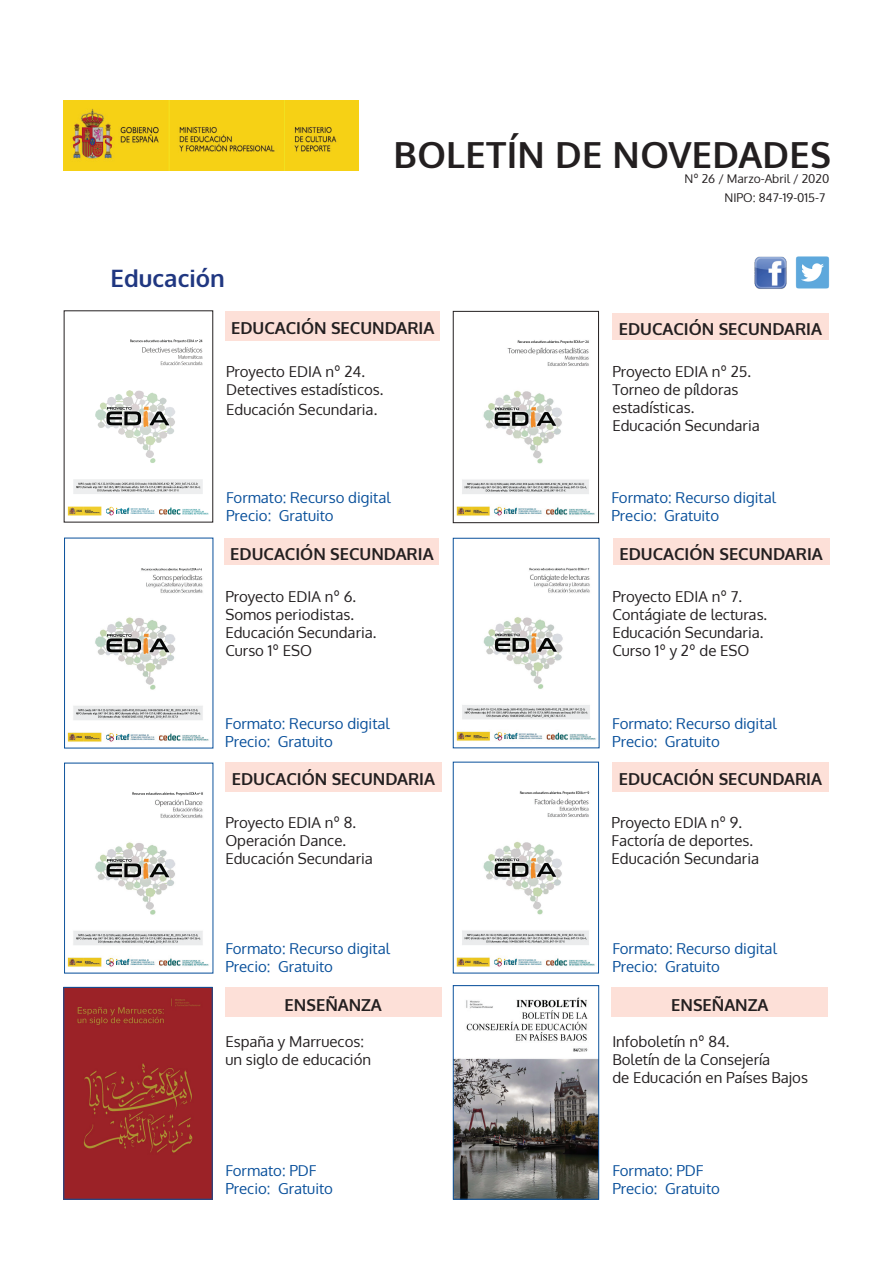
<style>
.page{position:relative;width:893px;height:1263px;background:#fff}
.page>*{position:absolute;margin:0;border:0;box-sizing:border-box;transform-origin:0 0}
.t1{font:700 36px "Oxygen";letter-spacing:.01em;color:#231f20}
.t2{font:700 24px "Oxygen";color:#203781}
.t3{font:700 16.5px "Oxygen";color:#231f20}
.t4{font:15px/18px "Oxygen";color:#231f20}
.t5{font:15px/18px "Oxygen";color:#09509b}
.t6{font:12px/19.2px "Oxygen";color:#231f20}
</style>
<div class="page">
<img style="left:795px;top:256px;width:34px;height:33px">
<img style="left:754px;top:256px;width:33px;height:33px">
<div style="left:612px;top:314px;width:216px;height:26px;background:#fde0d8"></div>
<img style="left:64px;top:101px;width:295px;height:69px">
<img style="left:67px;top:339px;width:142px;height:177px">
<div style="left:225px;top:311px;width:215px;height:29px;background:#fde0d8"></div>
<img style="left:456px;top:340px;width:139px;height:176px">
<div style="left:453px;top:311px;width:146px;height:212px;border:1px solid #231f20"></div>
<img style="left:67px;top:568px;width:142px;height:174px">
<div style="left:225px;top:538px;width:214px;height:27px;background:#fde0d8"></div>
<img style="left:456px;top:567px;width:140px;height:174px">
<div style="left:613px;top:538px;width:216px;height:27px;background:#fde0d8"></div>
<img style="left:67px;top:792px;width:142px;height:175px">
<div style="left:225px;top:762px;width:216px;height:30px;background:#fde0d8"></div>
<div style="left:612px;top:762px;width:216px;height:30px;background:#fde0d8"></div>
<img style="left:456px;top:791px;width:139px;height:176px">
<div style="left:453px;top:762px;width:146px;height:211px;border:1px solid #09509b"></div>
<img style="left:66px;top:989px;width:144px;height:208px">
<div style="left:225px;top:987px;width:216px;height:30px;background:#fde0d8"></div>
<div style="left:612px;top:987px;width:216px;height:30px;background:#fde0d8"></div>
<img style="left:455px;top:997px;width:142px;height:200px">
<div style="left:453px;top:985px;width:146px;height:214px;border:1px solid #09509b"></div>
<h1 class="t1" style="left:394px;top:132px;width:439px">BOLETÍN DE NOVEDADES</h1>
<h2 class="t2" style="left:111px;top:263px;width:116px">EDUCACIÓN</h2>
<p class="t3" style="left:231px;top:318px;width:205px">EDUCACIÓN SECUNDARIA</p>
<p class="t4" style="left:226px;top:362px;width:159px">Proyecto EDIA nº 24.<br>Detectives estadísticos.</p>
<p class="t4" style="left:226px;top:400px;width:153px">Educación Secundaria.</p>
<p class="t6" style="left:724px;top:169px;width:106px;text-indent:-40px">Nº 26 / Marzo-Abril / 2020<br>NIPO: 847-19-015-7</p>
<p class="t3" style="left:619px;top:319px;width:205px">EDUCACIÓN SECUNDARIA</p>
<p class="t4" style="left:612px;top:362px;width:149px">Proyecto EDIA nº 25.<br>Torneo de píldoras estadísticas.<br>Educación Secundaria</p>
<p class="t5" style="left:226px;top:488px;width:166px">Formato: Recurso digital<br>Precio: Gratuito</p>
<p class="t5" style="left:611px;top:488px;width:166px">Formato: Recurso digital<br>Precio: Gratuito</p>
<p class="t3" style="left:230px;top:543px;width:205px">EDUCACIÓN SECUNDARIA</p>
<p class="t4" style="left:225px;top:588px;width:153px">Proyecto EDIA nº 6.<br>Somos periodistas.<br>Educación Secundaria.<br>Curso 1º ESO</p>
<p class="t3" style="left:619px;top:543px;width:205px">EDUCACIÓN SECUNDARIA</p>
<p class="t4" style="left:612px;top:588px;width:156px">Proyecto EDIA nº 7.<br>Contágiate de lecturas.<br>Educación Secundaria.<br>Curso 1º y 2º de ESO</p>
<p class="t5" style="left:225px;top:714px;width:166px">Formato: Recurso digital<br>Precio: Gratuito</p>
<p class="t5" style="left:612px;top:714px;width:166px">Formato: Recurso digital<br>Precio: Gratuito</p>
<p class="t3" style="left:232px;top:769px;width:205px">EDUCACIÓN SECUNDARIA</p>
<p class="t4" style="left:225px;top:813px;width:149px">Proyecto EDIA nº 8.<br>Operación Dance.<br>Educación Secundaria</p>
<p class="t3" style="left:619px;top:769px;width:205px">EDUCACIÓN SECUNDARIA</p>
<p class="t4" style="left:612px;top:813px;width:149px">Proyecto EDIA nº 9.<br>Factoría de deportes.<br>Educación Secundaria</p>
<p class="t5" style="left:225px;top:939px;width:166px">Formato: Recurso digital<br>Precio: Gratuito</p>
<p class="t5" style="left:612px;top:939px;width:166px">Formato: Recurso digital<br>Precio: Gratuito</p>
<p class="t3" style="left:285px;top:994px;width:99px">ENSEÑANZA</p>
<p class="t4" style="left:225px;top:1032px;width:147px">España y Marruecos: un siglo de educación</p>
<p class="t3" style="left:671px;top:994px;width:99px">ENSEÑANZA</p>
<p class="t4" style="left:612px;top:1032px;width:197px">Infoboletín nº 84.<br>Boletín de la Consejería<br>de Educación en Países Bajos</p>
<p class="t5" style="left:225px;top:1162px;width:109px">Formato: PDF<br>Precio: Gratuito</p>
<p class="t5" style="left:612px;top:1162px;width:109px">Formato: PDF<br>Precio: Gratuito</p>
</div>
